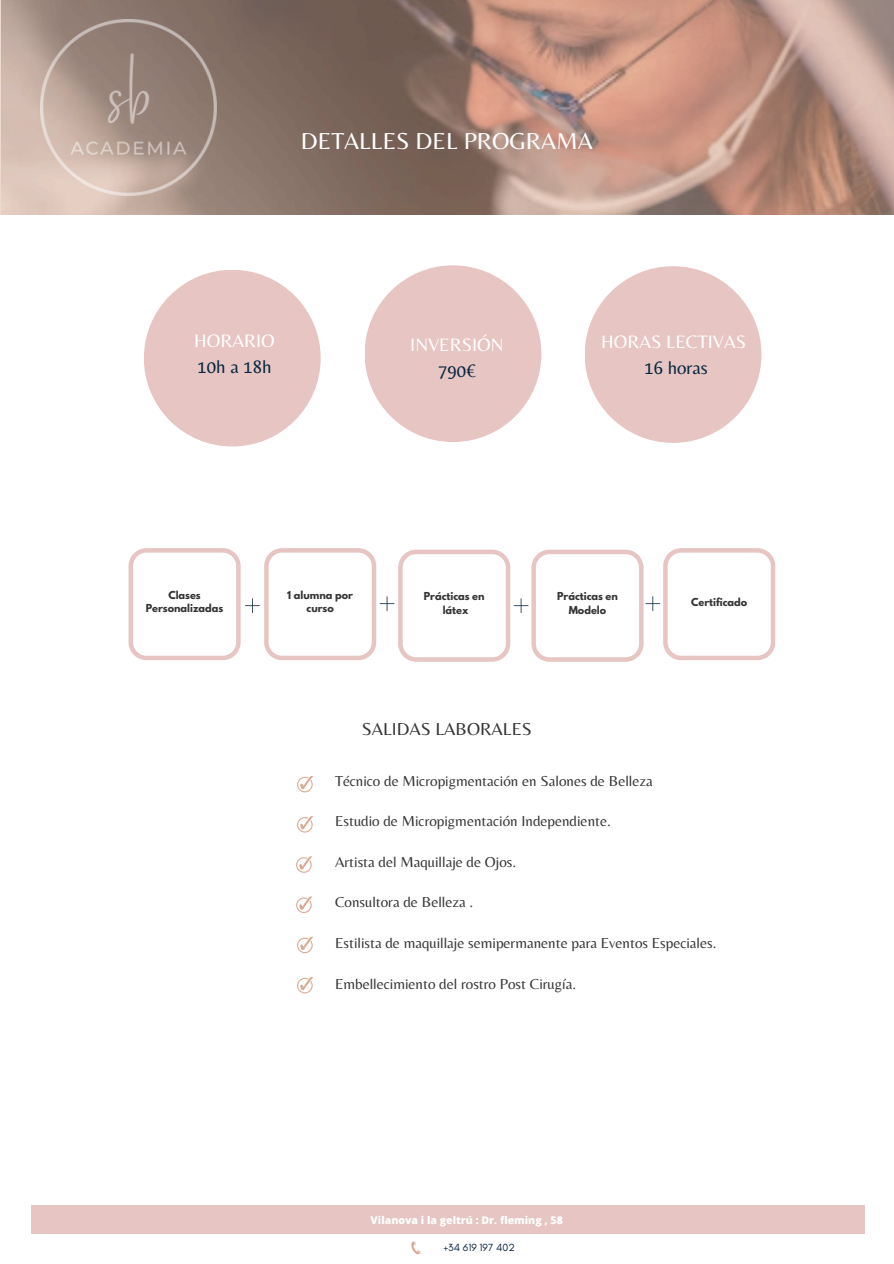
<style>
.page{position:relative;width:894px;height:1264px;background:#fff}
.page>*{position:absolute;margin:0;border:0;box-sizing:border-box;transform-origin:0 0}
.t1{font:24px "Belleza";color:#fff}
.t2{font:18.75px/25.8px "Belleza";color:#fff;text-align:center}
.t3{font:18px "Belleza";color:#363636}
.t4{font:15px "Belleza";color:#363636}
.t5{font:800 10.5px "Open Sans";color:#fff}
.t6{font:10.5px "Glacial Indifference";color:#08243f}
.t7{font:700 9.75px/13.5px "League Spartan";color:#363636;text-align:center}
.s1{color:#062540}
</style>
<div class="page">
<svg style="left:411px;top:1241px;width:9px;height:13px"></svg>
<div style="left:32px;top:1204px;width:832px;height:29px;background:#e6c5c2"></div>
<svg style="left:0;top:0;width:893px;height:215px;background:#a88679"></svg>
<div style="left:144px;top:270px;width:176px;height:176px;background:#e6c5c2;border-radius:50%"></div>
<div style="left:364px;top:265px;width:177px;height:177px;background:#e6c5c2;border-radius:50%"></div>
<div style="left:584px;top:266px;width:177px;height:177px;background:#e6c5c2;border-radius:50%"></div>
<svg style="left:297px;top:936px;width:16px;height:17px"></svg>
<svg style="left:297px;top:977px;width:16px;height:16px"></svg>
<svg style="left:296px;top:896px;width:16px;height:17px"></svg>
<svg style="left:296px;top:856px;width:16px;height:16px"></svg>
<svg style="left:297px;top:816px;width:16px;height:16px"></svg>
<svg style="left:297px;top:775px;width:16px;height:17px"></svg>
<svg style="left:128px;top:548px;width:647px;height:113px"></svg>
<img style="left:40px;top:19px;width:176px;height:176px">
<h5 class="t1" style="left:301px;top:126px;width:293px">DETALLES DEL PROGRAMA</h5>
<p class="t2" style="left:194px;top:327px;width:82px;text-align:left">HORARIO<br><span class="s1">10h a 18h</span></p>
<h5 class="t2" style="left:410px;top:332px;width:95px">INVERSIÓN<br><span class="s1">790€</span></h5>
<p class="t2" style="left:601px;top:328px;width:146px">HORAS LECTIVAS<br><span class="s1">16 horas</span></p>
<p class="t7" style="left:146px;top:589px;width:79px">Clases<br>Personalizadas</p>
<h1 class="t7" style="left:287px;top:589px;width:67px">1 alumna por curso</h1>
<h3 class="t7" style="left:423px;top:591px;width:62px">Prácticas en látex</h3>
<h2 class="t7" style="left:557px;top:591px;width:62px">Prácticas en<br>Modelo</h2>
<h3 class="t7" style="left:691px;top:596px;width:57px">Certificado</h3>
<p class="t3" style="left:361px;top:718px;width:171px">SALIDAS LABORALES</p>
<h5 class="t4" style="left:335px;top:772px;width:319px">Técnico de Micropigmentación en Salones de Belleza</h5>
<p class="t4" style="left:335px;top:812px;width:277px">Estudio de Micropigmentación Independiente.</p>
<h5 class="t4" style="left:335px;top:853px;width:182px">Artista del Maquillaje de Ojos.</h5>
<h2 class="t4" style="left:335px;top:893px;width:140px">Consultora de Belleza .</h2>
<p class="t4" style="left:335px;top:934px;width:383px">Estilista de maquillaje semipermanente para Eventos Especiales.</p>
<p class="t4" style="left:335px;top:974px;width:242px">Embellecimiento del rostro Post Cirugía.</p>
<h5 class="t5" style="left:370px;top:1212px;width:194px">Vilanova i la geltrú : Dr. fleming , 58</h5>
<p class="t6" style="left:443px;top:1241px;width:73px">+34 619 197 402</p>
</div>
